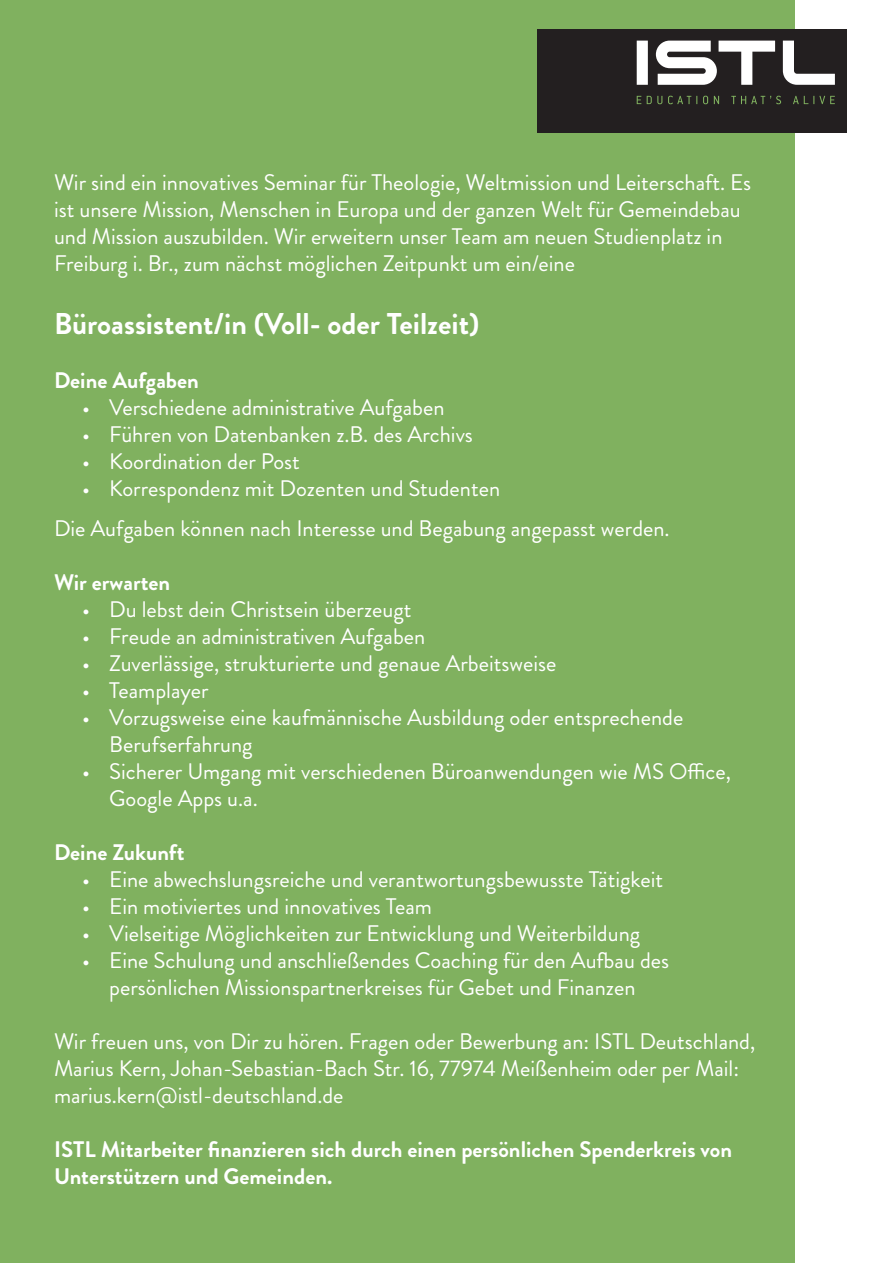
<style>
.page{position:relative;width:893px;height:1263px;background:#fff}
.page>*{position:absolute;margin:0;border:0;box-sizing:border-box;transform-origin:0 0}
.t1{font:700 30px "Brandon Grotesque";color:#fff}
.t2{font:22.5px/27px "Brandon Grotesque";color:#fff}
.t3{font:700 22.5px/27px "Brandon Grotesque";color:#fff}
</style>
<div class="page">
<div style="left:0;top:0;width:794px;height:1263px;background:#80b15f"></div>
<div style="left:537px;top:30px;width:309px;height:103px;background:#231f20"></div>
<svg style="left:637px;top:96px;width:198px;height:8px"></svg>
<div style="left:637px;top:41px;width:11px;height:44px;background:#fff"></div>
<svg style="left:783px;top:41px;width:52px;height:44px"></svg>
<svg style="left:656px;top:41px;width:119px;height:44px"></svg>
<p class="t2" style="left:54px;top:169px;width:699px">Wir sind ein innovatives Seminar für Theologie, Weltmission und Leiterschaft. Es ist unsere Mission, Menschen in Europa und der ganzen Welt für Gemeindebau und Mission auszubilden. Wir erweitern unser Team am neuen Studienplatz in Freiburg i. Br., zum nächst möglichen Zeitpunkt um ein/eine</p>
<h1 class="t1" style="left:54px;top:303px;width:427px">Büroassistent/in (Voll- oder Teilzeit)</h1>
<p class="t3" style="left:54px;top:367px;width:146px">Deine Aufgaben</p>
<p class="t2" style="left:82px;top:394px;width:364px">• Verschiedene administrative Aufgaben</p>
<p class="t2" style="left:82px;top:421px;width:392px">• Führen von Datenbanken z.B. des Archivs</p>
<p class="t2" style="left:82px;top:448px;width:219px">• Koordination der Post</p>
<p class="t2" style="left:54px;top:469px;width:617px;line-height:39.6px;text-indent:28px">• Korrespondenz mit Dozenten und Studenten<br>Die Aufgaben können nach Interesse und Begabung angepasst werden.</p>
<p class="t3" style="left:54px;top:569px;width:118px">Wir erwarten</p>
<p class="t2" style="left:82px;top:596px;width:331px">• Du lebst dein Christsein überzeugt</p>
<p class="t2" style="left:82px;top:623px;width:345px">• Freude an administrativen Aufgaben</p>
<p class="t2" style="left:82px;top:650px;width:476px">• Zuverlässige, strukturierte und genaue Arbeitsweise</p>
<p class="t2" style="left:82px;top:677px;width:128px">• Teamplayer</p>
<p class="t2" style="left:109px;top:704px;width:575px;text-indent:-27px">• Vorzugsweise eine kaufmännische Ausbildung oder entsprechende<br>Berufserfahrung</p>
<p class="t2" style="left:109px;top:758px;width:623px;text-indent:-27px">• Sicherer Umgang mit verschiedenen Büroanwendungen wie MS Office,<br>Google Apps u.a.</p>
<p class="t3" style="left:54px;top:839px;width:132px">Deine Zukunft</p>
<p class="t2" style="left:82px;top:866px;width:582px">• Eine abwechslungsreiche und verantwortungsbewusste Tätigkeit</p>
<p class="t2" style="left:82px;top:893px;width:351px">• Ein motiviertes und innovatives Team</p>
<p class="t2" style="left:82px;top:920px;width:559px">• Vielseitige Möglichkeiten zur Entwicklung und Weiterbildung</p>
<p class="t2" style="left:82px;top:947px;width:588px;text-align:center">• Eine Schulung und anschließendes Coaching für den Aufbau des persönlichen Missionspartnerkreises für Gebet und Finanzen</p>
<p class="t2" style="left:54px;top:1028px;width:703px">Wir freuen uns, von Dir zu hören. Fragen oder Bewerbung an: ISTL Deutschland,<br>Marius Kern, Johan-Sebastian-Bach Str. 16, 77974 Meißenheim oder per Mail: marius.kern@istl-deutschland.de</p>
<p class="t3" style="left:54px;top:1136px;width:680px">ISTL Mitarbeiter finanzieren sich durch einen persönlichen Spenderkreis von<br>Unterstützern und Gemeinden.</p>
</div>
